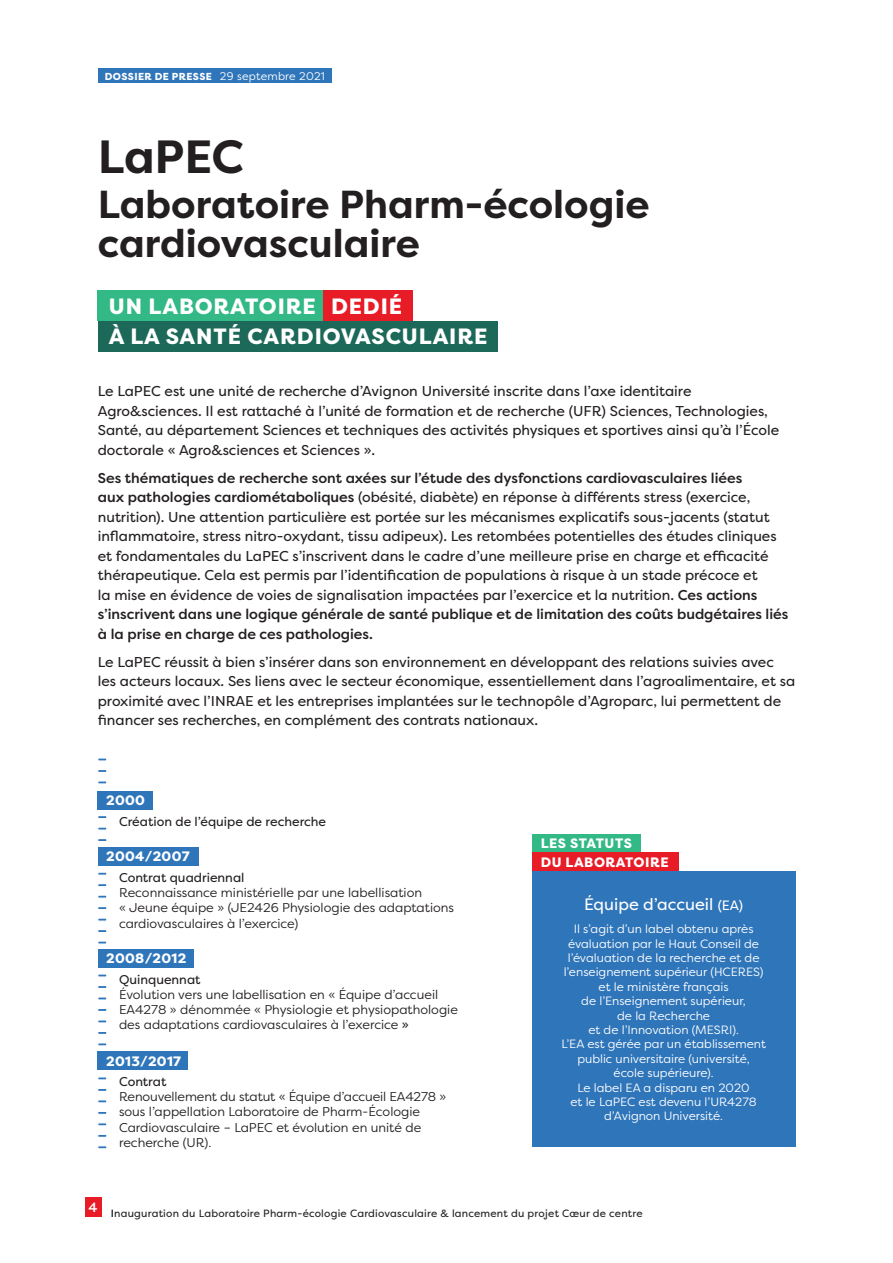
<style>
.page{position:relative;width:893px;height:1263px;background:#fff}
.page>*{position:absolute;margin:0;border:0;box-sizing:border-box;transform-origin:0 0}
.t1{font:700 46.5px "Filson Pro";letter-spacing:-.005em;color:#231f20}
.t2{font:700 39px/39px "Filson Pro";color:#231f20}
.t3{font:800 22.2px/30.5px "Filson Pro";letter-spacing:.04em;color:#fff}
.t4{font:16.5px "Filson Pro";color:#fff}
.t5{font:14.25px/19.5px "Filson Pro";color:#231f20}
.t6{font:800 13.65px "Filson Pro";letter-spacing:.02em;color:#fff}
.t7{font:800 13.65px/18.8px "Filson Pro";letter-spacing:.04em;color:#fff}
.t8{font:12.75px/15.3px "Filson Pro";color:#231f20}
.t9{font:12.75px "Filson Pro";color:#231f20}
.t10{font:12px/14.4px "Filson Pro";color:#fff;text-align:center}
.t11{font:10.5px "Filson Pro";letter-spacing:.02em;color:#231f20}
.t12{font:800 10.2px "Filson Pro";letter-spacing:.04em;color:#fff}
.s1{font-weight:400;font-size:11.1px}
.s2{font-weight:500}
.s3{font-style:inherit}
.s4{font-size:13.5px}
</style>
<div class="page">
<div style="left:85px;top:1197px;width:16px;height:20px;background:#e71c27"></div>
<div style="left:320px;top:290px;width:92px;height:31px;background:#e71c27"></div>
<div style="left:98px;top:68px;width:234px;height:15px;background:#2f75ba"></div>
<div style="left:98px;top:290px;width:225px;height:31px;background:#32b986"></div>
<div style="left:98px;top:321px;width:399px;height:30px;background:#1c6959"></div>
<div style="left:532px;top:871px;width:263px;height:276px;background:#2f75ba"></div>
<div style="left:532px;top:834px;width:108px;height:18px;background:#32b986"></div>
<div style="left:532px;top:852px;width:147px;height:19px;background:#e71c27"></div>
<div style="left:98px;top:1051px;width:90px;height:19px;background:#2f75ba"></div>
<div style="left:98px;top:791px;width:55px;height:19px;background:#2f75ba"></div>
<div style="left:98px;top:847px;width:101px;height:19px;background:#2f75ba"></div>
<div style="left:98px;top:949px;width:96px;height:18px;background:#2f75ba"></div>
<svg style="left:98px;top:872px;width:9px;height:3px"></svg>
<svg style="left:98px;top:884px;width:9px;height:3px"></svg>
<svg style="left:98px;top:895px;width:9px;height:3px"></svg>
<svg style="left:98px;top:907px;width:9px;height:2px"></svg>
<svg style="left:98px;top:918px;width:9px;height:3px"></svg>
<svg style="left:98px;top:930px;width:9px;height:2px"></svg>
<svg style="left:98px;top:816px;width:9px;height:2px"></svg>
<svg style="left:98px;top:827px;width:9px;height:3px"></svg>
<svg style="left:98px;top:839px;width:9px;height:2px"></svg>
<svg style="left:98px;top:941px;width:9px;height:3px"></svg>
<svg style="left:98px;top:974px;width:9px;height:3px"></svg>
<svg style="left:98px;top:986px;width:9px;height:2px"></svg>
<svg style="left:98px;top:997px;width:9px;height:3px"></svg>
<svg style="left:98px;top:1009px;width:9px;height:2px"></svg>
<svg style="left:98px;top:1020px;width:9px;height:3px"></svg>
<svg style="left:98px;top:1032px;width:9px;height:2px"></svg>
<svg style="left:98px;top:1043px;width:9px;height:3px"></svg>
<svg style="left:98px;top:1077px;width:9px;height:3px"></svg>
<svg style="left:98px;top:1089px;width:9px;height:2px"></svg>
<svg style="left:98px;top:1100px;width:9px;height:3px"></svg>
<svg style="left:98px;top:1112px;width:9px;height:2px"></svg>
<svg style="left:98px;top:1123px;width:9px;height:3px"></svg>
<svg style="left:98px;top:1135px;width:9px;height:2px"></svg>
<svg style="left:98px;top:1146px;width:9px;height:3px"></svg>
<svg style="left:98px;top:758px;width:9px;height:3px"></svg>
<svg style="left:98px;top:770px;width:9px;height:2px"></svg>
<svg style="left:98px;top:781px;width:9px;height:3px"></svg>
<p class="t12" style="left:105px;top:70px;width:222px">DOSSIER DE PRESSE <span class="s1">29 septembre 2021</span></p>
<h1 class="t1" style="left:98px;top:127px;width:148px">LaPEC</h1>
<h2 class="t2" style="left:98px;top:186px;width:553px">Laboratoire Pharm-écologie cardiovasculaire</h2>
<h3 class="t3" style="left:331px;top:291px;width:73px">DEDIÉ</h3>
<h3 class="t3" style="left:109px;top:291px;width:380px">UN LABORATOIRE<br>À LA SANTÉ CARDIOVASCULAIRE</h3>
<p class="t5" style="left:98px;top:381px;width:683px">Le LaPEC est une unité de recherche d’Avignon Université inscrite dans l’axe identitaire Agro&amp;sciences. Il est rattaché à l’unité de formation et de recherche (UFR) Sciences, Technologies, Santé, au département Sciences et techniques des activités physiques et sportives ainsi qu’à l’École doctorale « Agro&amp;sciences et Sciences ».</p>
<p class="t5" style="left:98px;top:468px;width:692px"><span class="s2">Ses thématiques de recherche sont axées sur l’étude des dysfonctions cardiovasculaires liées<br>aux pathologies cardiométaboliques</span> (obésité, diabète) en réponse à différents stress (exercice, nutrition). Une attention particulière est portée sur les mécanismes explicatifs sous-jacents (statut inflammatoire, stress nitro-oxydant, tissu adipeux). Les retombées potentielles des études cliniques et fondamentales du LaPEC s’inscrivent dans le cadre d’une meilleure prise en charge et efficacité thérapeutique. Cela est permis par l’identification de populations à risque à un stade précoce et<br>la mise en évidence de voies de signalisation impactées par l’exercice et la nutrition. <span class="s2">Ces actions s’inscrivent dans une logique générale de santé publique et de limitation des coûts budgétaires liés à la prise en charge de ces pathologies.</span></p>
<p class="t5" style="left:98px;top:652px;width:699px">Le LaPEC réussit à bien s’insérer dans son environnement en développant des relations suivies avec les acteurs locaux. Ses liens avec le secteur économique, essentiellement dans l’agroalimentaire, et sa proximité avec l’INRAE et les entreprises implantées sur le technopôle d’Agroparc, lui permettent de financer ses recherches, en complément des contrats nationaux.</p>
<p class="t6" style="left:106px;top:792px;width:40px">2000</p>
<p class="t9" style="left:119px;top:813px;width:209px">Création de l’équipe de recherche</p>
<p class="t6" style="left:106px;top:848px;width:85px">2004/2007</p>
<p class="t9" style="left:119px;top:869px;width:127px">Contrat quadriennal</p>
<p class="t8" style="left:119px;top:884px;width:336px">Reconnaissance ministérielle par une labellisation<br>« Jeune équipe » (JE2426 Physiologie des adaptations cardiovasculaires à l’exercice)</p>
<p class="t6" style="left:106px;top:950px;width:82px">2008/2012</p>
<p class="t9" style="left:119px;top:970px;width:83px">Quinquennat</p>
<p class="t8" style="left:119px;top:986px;width:340px">Évolution vers une labellisation en « Équipe d’accueil<br>EA4278 » dénommée « Physiologie et physiopathologie des adaptations cardiovasculaires à l’exercice <span class="s3">»</span></p>
<p class="t6" style="left:106px;top:1052px;width:76px">2013/2017</p>
<p class="t9" style="left:119px;top:1073px;width:49px">Contrat</p>
<p class="t8" style="left:119px;top:1089px;width:329px">Renouvellement du statut « Équipe d’accueil EA4278 » sous l’appellation Laboratoire de Pharm-Écologie Cardiovasculaire – LaPEC et évolution en unité de recherche (UR).</p>
<p class="t7" style="left:541px;top:834px;width:129px">LES STATUTS<br>DU LABORATOIRE</p>
<p class="t4" style="left:584px;top:893px;width:161px">Équipe d’accueil <span class="s4">(EA)</span></p>
<p class="t10" style="left:561px;top:921px;width:206px">Il s’agit d’un label obtenu après évaluation par le Haut Conseil de l’évaluation de la recherche et de l’enseignement supérieur (HCERES) et le ministère français<br>de l’Enseignement supérieur,<br>de la Recherche<br>et de l’Innovation (MESRI).<br>L’EA est gérée par un établissement public universitaire (université, école supérieure).<br>Le label EA a disparu en 2020<br>et le LaPEC est devenu l’UR4278 d’Avignon Université.</p>
<p class="t11" style="left:89px;top:1206px;width:555px"><sup>4</sup> <span class="s2">I</span>nauguration du Laboratoire Pharm-écologie Cardiovasculaire &amp; lancement du projet Cœur de centre</p>
</div>
